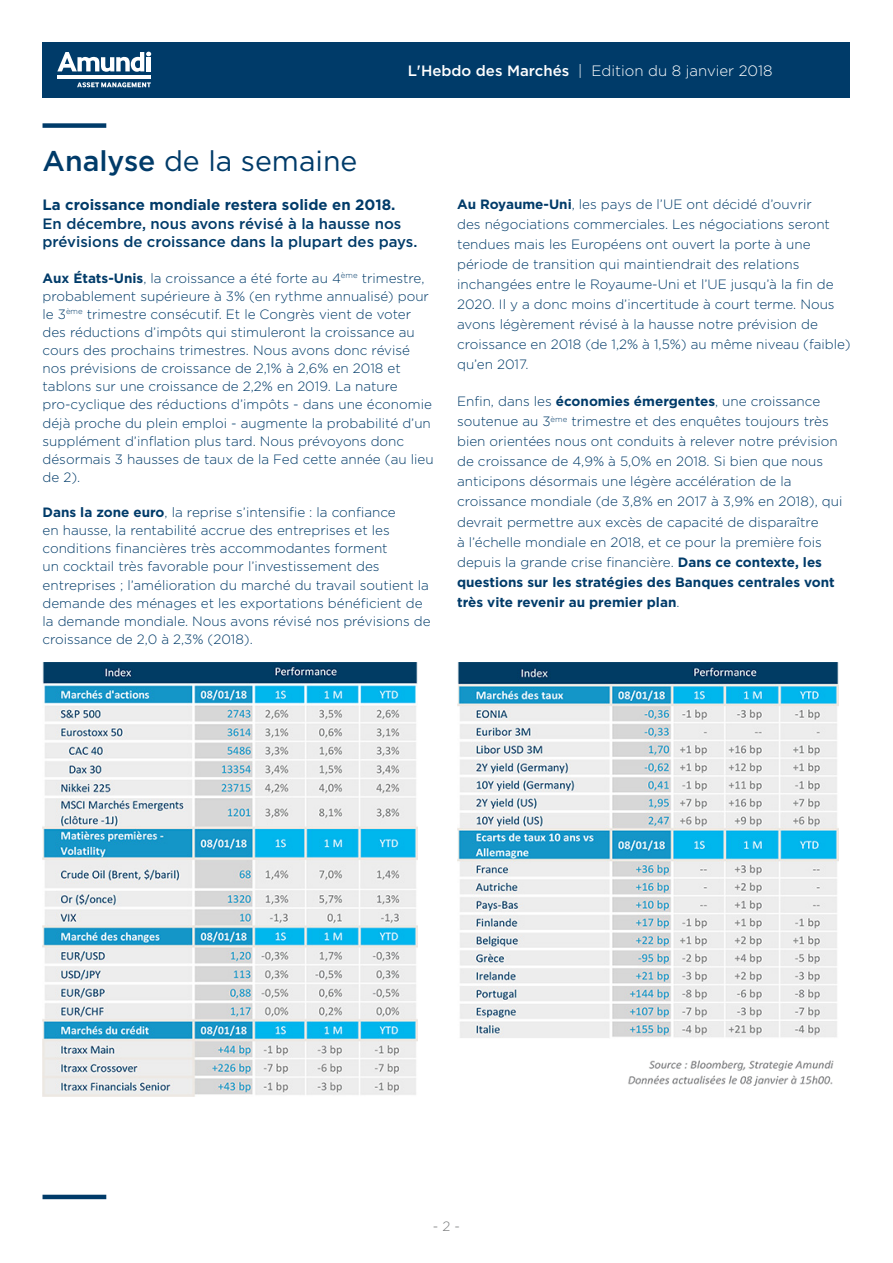
<style>
.page{position:relative;width:893px;height:1263px;background:#fff}
.page>*{position:absolute;margin:0;border:0;box-sizing:border-box;transform-origin:0 0}
.t1{font:28.5px "Gotham";color:#003b69}
.t2{font:500 15px/18.9px "Gotham";color:#003b69}
.t3{font:700 15px "Gotham";color:#003b69}
.t4{font:300 15px "Gotham";color:#fff}
.t5{font:300 13.5px/18.1px "Gotham";color:#003b69}
.t6{font:300 13.5px "Gotham";color:#787a7b}
.s1{font-weight:500}
.s2{font-weight:700}
</style>
<div class="page">
<div style="left:43px;top:43px;width:807px;height:55px;background:#003b69"></div>
<svg style="left:57px;top:52px;width:94px;height:20px"></svg>
<hr style="left:147px;top:57px;width:4px;height:14px;background:#fff">
<hr style="left:58px;top:75px;width:93px;height:4px;background:#fff">
<svg style="left:77px;top:82px;width:74px;height:6px"></svg>
<div style="left:43px;top:123px;width:63px;height:5px;background:#003b69"></div>
<hr style="left:43px;top:1195px;width:63px;height:4px;background:#003b69">
<img style="left:43px;top:663px;width:375px;height:433px">
<img style="left:457px;top:663px;width:381px;height:423px">
<p class="t4" style="left:408px;top:61px;width:366px"><span class="s1">L'Hebdo des Marchés</span> | Edition du 8 janvier 2018</p>
<h1 class="t1" style="left:43px;top:142px;width:316px"><span class="s1">Analyse</span> de la semaine</h1>
<p class="t3" style="left:43px;top:194px;width:355px">La croissance mondiale restera solide en 2018.</p>
<p class="t2" style="left:43px;top:214px;width:376px">En décembre, nous avons révisé à la hausse nos prévisions de croissance dans la plupart des pays.</p>
<p class="t5" style="left:43px;top:268px;width:393px"><span class="s2">Aux États-Unis</span>, la croissance a été forte au 4<sup>ème</sup> trimestre, probablement supérieure à 3% (en rythme annualisé) pour le 3<sup>ème</sup> trimestre consécutif. Et le Congrès vient de voter des réductions d’impôts qui stimuleront la croissance au cours des prochains trimestres. Nous avons donc révisé nos prévisions de croissance de 2,1% à 2,6% en 2018 et tablons sur une croissance de 2,2% en 2019. La nature pro-cyclique des réductions d’impôts - dans une économie déjà proche du plein emploi - augmente la probabilité d’un supplément d’inflation plus tard. Nous prévoyons donc désormais 3 hausses de taux de la Fed cette année (au lieu de 2).</p>
<p class="t5" style="left:43px;top:503px;width:390px"><span class="s2">Dans la zone euro</span>, la reprise s’intensifie : la confiance<br>en hausse, la rentabilité accrue des entreprises et les conditions financières très accommodantes forment<br>un cocktail très favorable pour l’investissement des entreprises ; l’amélioration du marché du travail soutient la demande des ménages et les exportations bénéficient de la demande mondiale. Nous avons révisé nos prévisions de croissance de 2,0 à 2,3% (2018).</p>
<p class="t5" style="left:457px;top:193px;width:395px;line-height:20.1px"><span class="s2">Au Royaume-Uni</span>, les pays de l’UE ont décidé d’ouvrir<br>des négociations commerciales. Les négociations seront tendues mais les Européens ont ouvert la porte à une période de transition qui maintiendrait des relations inchangées entre le Royaume-Uni et l’UE jusqu’à la fin de 2020. Il y a donc moins d’incertitude à court terme. Nous avons légèrement révisé à la hausse notre prévision de croissance en 2018 (de 1,2% à 1,5%) au même niveau (faible) qu’en 2017.</p>
<p class="t5" style="left:457px;top:391px;width:387px;line-height:20.1px">Enfin, dans les <span class="s2">économies émergentes</span>, une croissance soutenue au 3<sup>ème</sup> trimestre et des enquêtes toujours très bien orientées nous ont conduits à relever notre prévision de croissance de 4,9% à 5,0% en 2018. Si bien que nous anticipons désormais une légère accélération de la croissance mondiale (de 3,8% en 2017 à 3,9% en 2018), qui devrait permettre aux excès de capacité de disparaître<br>à l’échelle mondiale en 2018, et ce pour la première fois depuis la grande crise financière. <span class="s2">Dans ce contexte, les questions sur les stratégies des Banques centrales vont très vite revenir au premier plan</span>.</p>
<p class="t6" style="left:433px;top:1218px;width:29px">- 2 -</p>
</div>
